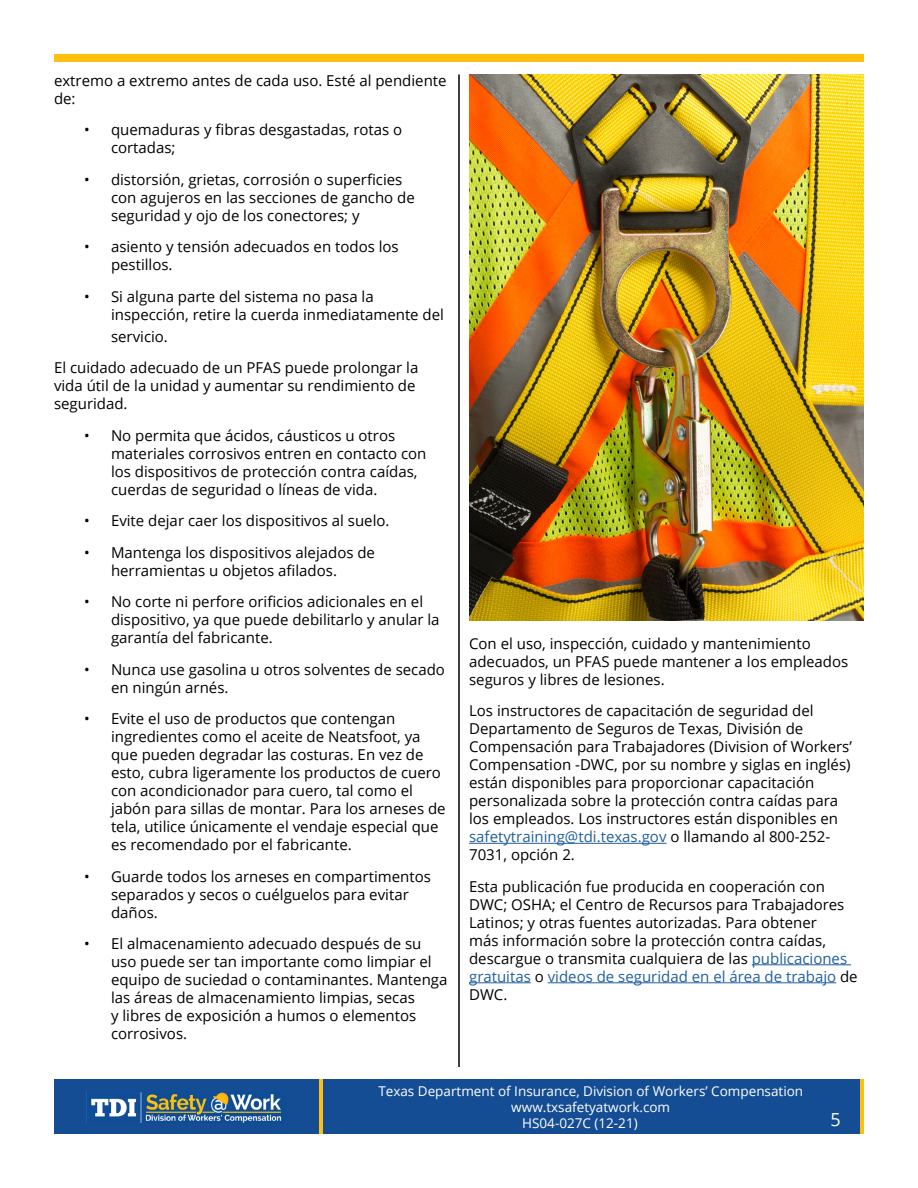
<style>
.page{position:relative;width:918px;height:1188px;background:#fff}
.page>*{position:absolute;margin:0;border:0;box-sizing:border-box;transform-origin:0 0}
.t1{font:18px "Open Sans";color:#fff}
.t2{font:15px/18px "Open Sans";color:#000}
.t3{font:13.5px "Open Sans";color:#fff}
.s1{color:#215e9e}
</style>
<div class="page">
<img style="left:469px;top:75px;width:395px;height:546px">
<div style="left:54px;top:1080px;width:810px;height:54px;background:#154d94"></div>
<img style="left:90px;top:1092px;width:192px;height:31px">
<hr style="left:860px;top:1080px;width:4px;height:54px;background:#fec00f">
<hr style="left:319px;top:1080px;width:4px;height:54px;background:#fec00f">
<hr style="left:458px;top:75px;width:2px;height:992px;background:#000">
<div style="left:54px;top:54px;width:810px;height:7px;background:#fec00f"></div>
<hr style="left:469px;top:843px;width:198px;height:1px;background:#215e9e">
<hr style="left:752px;top:964px;width:99px;height:1px;background:#215e9e">
<hr style="left:469px;top:982px;width:62px;height:1px;background:#215e9e">
<hr style="left:548px;top:982px;width:288px;height:1px;background:#215e9e">
<p class="t2" style="left:54px;top:71px;width:394px">extremo a extremo antes de cada uso. Esté al pendiente de:</p>
<p class="t2" style="left:111px;top:121px;width:293px;text-indent:-27px">• quemaduras y fibras desgastadas, rotas o cortadas;</p>
<p class="t2" style="left:111px;top:170px;width:305px;text-indent:-27px">• distorsión, grietas, corrosión o superficies con agujeros en las secciones de gancho de seguridad y ojo de los conectores; y</p>
<p class="t2" style="left:111px;top:238px;width:289px;text-indent:-27px">• asiento y tensión adecuados en todos los pestillos.</p>
<p class="t2" style="left:111px;top:287px;width:335px;text-indent:-27px">• Si alguna parte del sistema no pasa la inspección, retire la cuerda inmediatamente del</p>
<p class="t2" style="left:54px;top:320px;width:366px;line-height:31.5px;text-indent:57px">servicio.<br>El cuidado adecuado de un PFAS puede prolongar la</p>
<p class="t2" style="left:54px;top:376px;width:363px">vida útil de la unidad y aumentar su rendimiento de seguridad.</p>
<p class="t2" style="left:111px;top:426px;width:317px;text-indent:-27px">• No permita que ácidos, cáusticos u otros materiales corrosivos entren en contacto con los dispositivos de protección contra caídas, cuerdas de seguridad o líneas de vida.</p>
<p class="t2" style="left:84px;top:511px;width:307px">• Evite dejar caer los dispositivos al suelo.</p>
<p class="t2" style="left:111px;top:543px;width:266px;text-indent:-27px">• Mantenga los dispositivos alejados de herramientas u objetos afilados.</p>
<p class="t2" style="left:111px;top:592px;width:330px;text-indent:-27px">• No corte ni perfore orificios adicionales en el dispositivo, ya que puede debilitarlo y anular la garantía del fabricante.</p>
<p class="t2" style="left:111px;top:660px;width:336px;text-indent:-27px">• Nunca use gasolina u otros solventes de secado en ningún arnés.</p>
<p class="t2" style="left:111px;top:709px;width:336px;text-indent:-27px">• Evite el uso de productos que contengan ingredientes como el aceite de Neatsfoot, ya que pueden degradar las costuras. En vez de esto, cubra ligeramente los productos de cuero con acondicionador para cuero, tal como el jabón para sillas de montar. Para los arneses de tela, utilice únicamente el vendaje especial que es recomendado por el fabricante.</p>
<p class="t2" style="left:111px;top:867px;width:321px;text-indent:-27px">• Guarde todos los arneses en compartimentos separados y secos o cuélguelos para evitar daños.</p>
<p class="t2" style="left:111px;top:934px;width:338px;text-indent:-27px">• El almacenamiento adecuado después de su uso puede ser tan importante como limpiar el equipo de suciedad o contaminantes. Mantenga las áreas de almacenamiento limpias, secas<br>y libres de exposición a humos o elementos corrosivos.</p>
<p class="t2" style="left:469px;top:634px;width:381px">Con el uso, inspección, cuidado y mantenimiento adecuados, un PFAS puede mantener a los empleados seguros y libres de lesiones.</p>
<p class="t2" style="left:469px;top:701px;width:384px">Los instructores de capacitación de seguridad del Departamento de Seguros de Texas, División de Compensación para Trabajadores (Division of Workers’ Compensation -DWC, por su nombre y siglas en inglés) están disponibles para proporcionar capacitación personalizada sobre la protección contra caídas para los empleados. Los instructores están disponibles en <span class="s1">safetytraining@tdi.texas.gov</span> o llamando al 800-252- 7031, opción 2.</p>
<p class="t2" style="left:469px;top:877px;width:390px">Esta publicación fue producida en cooperación con DWC; OSHA; el Centro de Recursos para Trabajadores Latinos; y otras fuentes autorizadas. Para obtener<br>más información sobre la protección contra caídas, descargue o transmita cualquiera de las <span class="s1">publicaciones gratuitas</span> o <span class="s1">videos de seguridad en el área de trabajo</span> de DWC.</p>
<p class="t3" style="left:378px;top:1082px;width:426px">Texas Department of Insurance, Division of Workers’ Compensation</p>
<p class="t3" style="left:511px;top:1098px;width:160px">www.txsafetyatwork.com</p>
<p class="t3" style="left:522px;top:1114px;width:117px">HS04-027C (12-21)</p>
<p class="t1" style="left:831px;top:1107px;width:12px">5</p>
</div>
